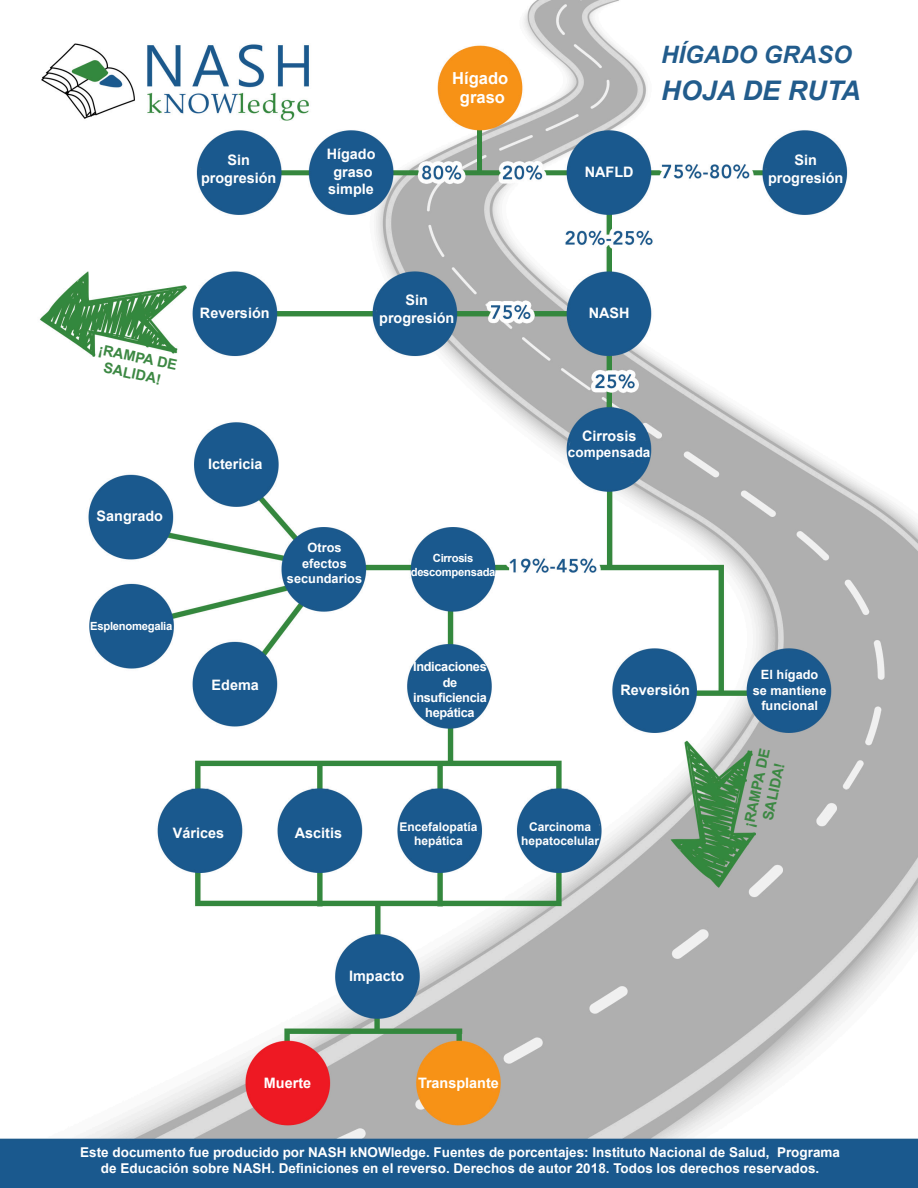
<style>
.page{position:relative;width:918px;height:1188px;background:#fff}
.page>*{position:absolute;margin:0;border:0;box-sizing:border-box;transform-origin:0 0}
.t1{font:italic 700 27px "Arial";color:#225c8c}
.t2{font:italic 700 24px "Arial";color:#225c8c}
.t3{font:700 16.5px/19.8px "Arial";color:#fff;text-align:center}
.t4{font:700 14.4px/17.2px "Arial";color:#fff;text-align:center}
.t5{font:700 14.4px/17.2px "Arial";color:#3c8843;text-align:center}
.t6{font:700 13.5px/16.2px "Arial";color:#fff;text-align:center}
.t7{font:700 12.75px/15.3px "Arial";color:#fff;text-align:center}
.t8{font:700 12.75px/15.3px "Arial";letter-spacing:-.025em;color:#fff;text-align:center}
.t9{font:700 12px/14.4px "Arial";color:#fff;text-align:center}
.t10{font:700 11.25px/13.5px "Arial";letter-spacing:-.025em;color:#fff;text-align:center}
</style>
<div class="page">
<img style="left:0;top:0;width:918px;height:1188px">
<p class="t4" style="left:201px;top:152px;width:77px">Sin progresión</p>
<p class="t4" style="left:327px;top:146px;width:50px">Hígado graso simple</p>
<p class="t3" style="left:452px;top:68px;width:58px">Hígado graso</p>
<p class="t4" style="left:585px;top:163px;width:50px">NAFLD</p>
<p class="t2" style="left:661px;top:39px;width:192px">HÍGADO GRASO</p>
<p class="t1" style="left:661px;top:73px;width:201px">HOJA DE RUTA</p>
<p class="t4" style="left:768px;top:152px;width:77px">Sin progresión</p>
<p class="t5" style="left:100px;top:341px;width:81px;rotate:12deg">¡RAMPA DE<br>SALIDA!</p>
<p class="t4" style="left:97px;top:508px;width:68px">Sangrado</p>
<p class="t10" style="left:90px;top:620px;width:84px">Esplenomegalia</p>
<p class="t4" style="left:379px;top:292px;width:77px">Sin progresión</p>
<p class="t4" style="left:200px;top:305px;width:71px">Reversión</p>
<p class="t4" style="left:589px;top:305px;width:42px">NASH</p>
<p class="t4" style="left:208px;top:456px;width:56px">Ictericia</p>
<p class="t7" style="left:287px;top:541px;width:77px">Otros efectos secundarios</p>
<p class="t4" style="left:212px;top:676px;width:49px">Edema</p>
<p class="t10" style="left:411px;top:552px;width:86px">Cirrosis descompensada</p>
<p class="t8" style="left:413px;top:660px;width:75px">Indicaciones de insuficiencia hepática</p>
<p class="t4" style="left:582px;top:428px;width:56px">Cirrosis</p>
<p class="t6" style="left:568px;top:445px;width:84px">compensada</p>
<p class="t4" style="left:621px;top:682px;width:71px">Reversión</p>
<p class="t7" style="left:753px;top:668px;width:75px">El hígado se mantiene funcional</p>
<p class="t4" style="left:173px;top:825px;width:53px">Várices</p>
<p class="t4" style="left:295px;top:825px;width:49px">Ascitis</p>
<p class="t9" style="left:400px;top:820px;width:80px">Encefalopatía hepática</p>
<p class="t9" style="left:521px;top:820px;width:80px">Carcinoma hepatocelular</p>
<p class="t4" style="left:349px;top:968px;width:57px">Impacto</p>
<p class="t4" style="left:264px;top:1075px;width:49px">Muerte</p>
<p class="t4" style="left:418px;top:1075px;width:82px">Transplante</p>
<p class="t5" style="left:741px;top:825px;width:81px;rotate:-78deg">¡RAMPA DE<br>SALIDA!</p>
<p class="t6" style="left:80px;top:1144px;width:761px">Este documento fue producido por NASH kNOWledge. Fuentes de porcentajes: Instituto Nacional de Salud, Programa de Educación sobre NASH. Definiciones en el reverso. Derechos de autor 2018. Todos los derechos reservados.</p>
</div>
